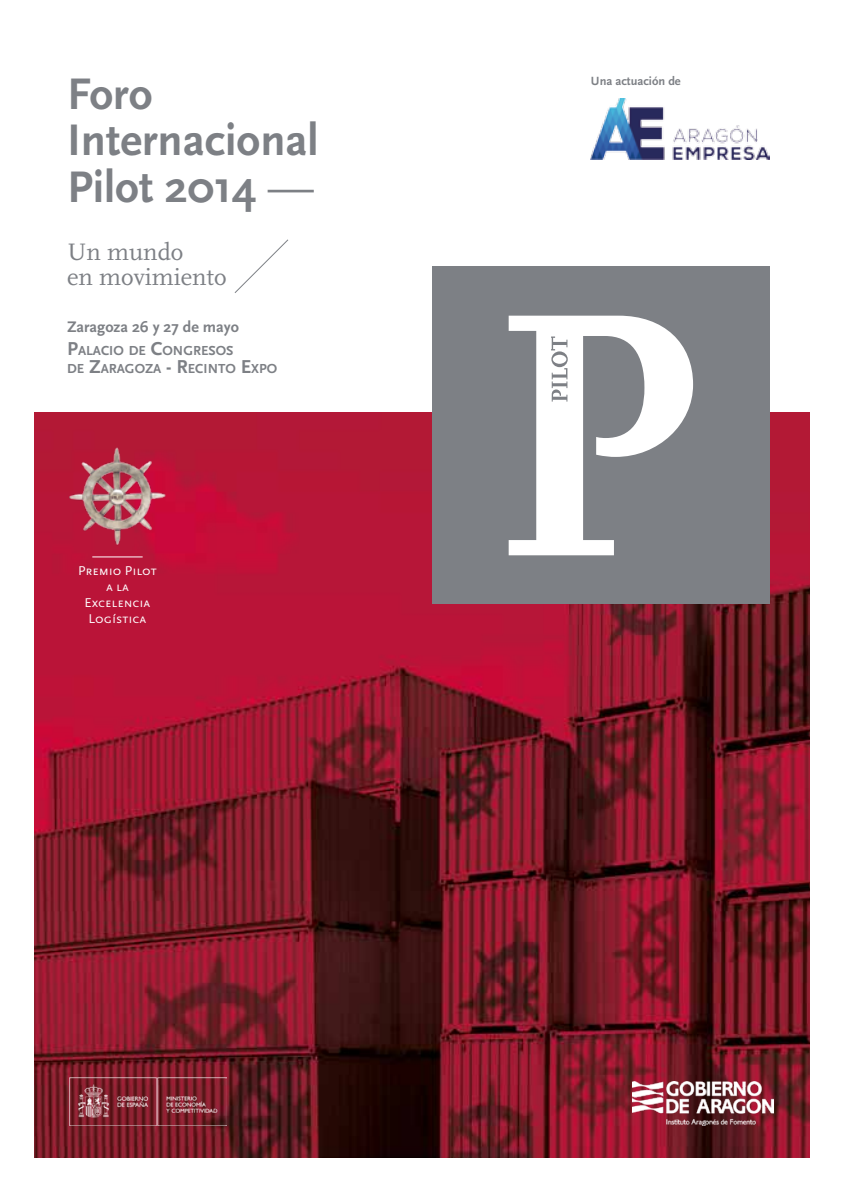
<style>
.page{position:relative;width:844px;height:1181px;background:#fff}
.page>*{position:absolute;margin:0;border:0;box-sizing:border-box;transform-origin:0 0}
.t1{font:700 46.2px/46.2px "Scala Sans";color:#7d8085}
.t2{font:24.85px/24.8px "Scala";color:#7d8085}
.t3{font:700 15.92px "Scala Sans";color:#7d8085}
.t4{font:700 13.65px/17.7px "Scala Sans";color:#7d8085}
.t5{font:13.3px/15.9px "Scala Sans Caps";color:#fff;text-align:center}
.t6{font:700 12.42px "Scala Sans";color:#7d8085}
.s1{font-weight:400}
.s2{font-size:19.6px}
</style>
<div class="page">
<img style="left:34px;top:412px;width:775px;height:745px">
<img style="left:632px;top:1082px;width:141px;height:43px">
<svg style="left:234px;top:239px;width:55px;height:54px"></svg>
<img style="left:65px;top:443px;width:105px;height:105px">
<hr style="left:92px;top:556px;width:51px;height:1px;background:#fff">
<div style="left:432px;top:267px;width:337px;height:337px;background:#7d8085"></div>
<svg style="left:508px;top:316px;width:185px;height:239px"></svg>
<svg style="left:551px;top:336px;width:16px;height:65px"></svg>
<img style="left:591px;top:99px;width:178px;height:60px">
<img style="left:70px;top:1077px;width:156px;height:49px">
<h1 class="t1" style="left:67px;top:72px;width:253px">Foro<br>Internacional<br>Pilot 2014 <span class="s1">—</span></h1>
<h2 class="t2" style="left:67px;top:240px;width:161px">Un mundo<br>en movimiento</h2>
<p class="t3" style="left:67px;top:319px;width:173px">Zaragoza 26 y 27 de mayo</p>
<p class="t4" style="left:67px;top:342px;width:211px"><span class="s2">P</span>ALACIO DE <span class="s2">C</span>ONGRESOS<br>DE <span class="s2">Z</span>ARAGOZA <span class="s2">- R</span>ECINTO <span class="s2">E</span>XPO</p>
<p class="t5" style="left:78px;top:562px;width:80px">Premio Pilot a la<br>Excelencia<br>Logística</p>
<p class="t6" style="left:591px;top:74px;width:91px">Una actuación de</p>
</div>
